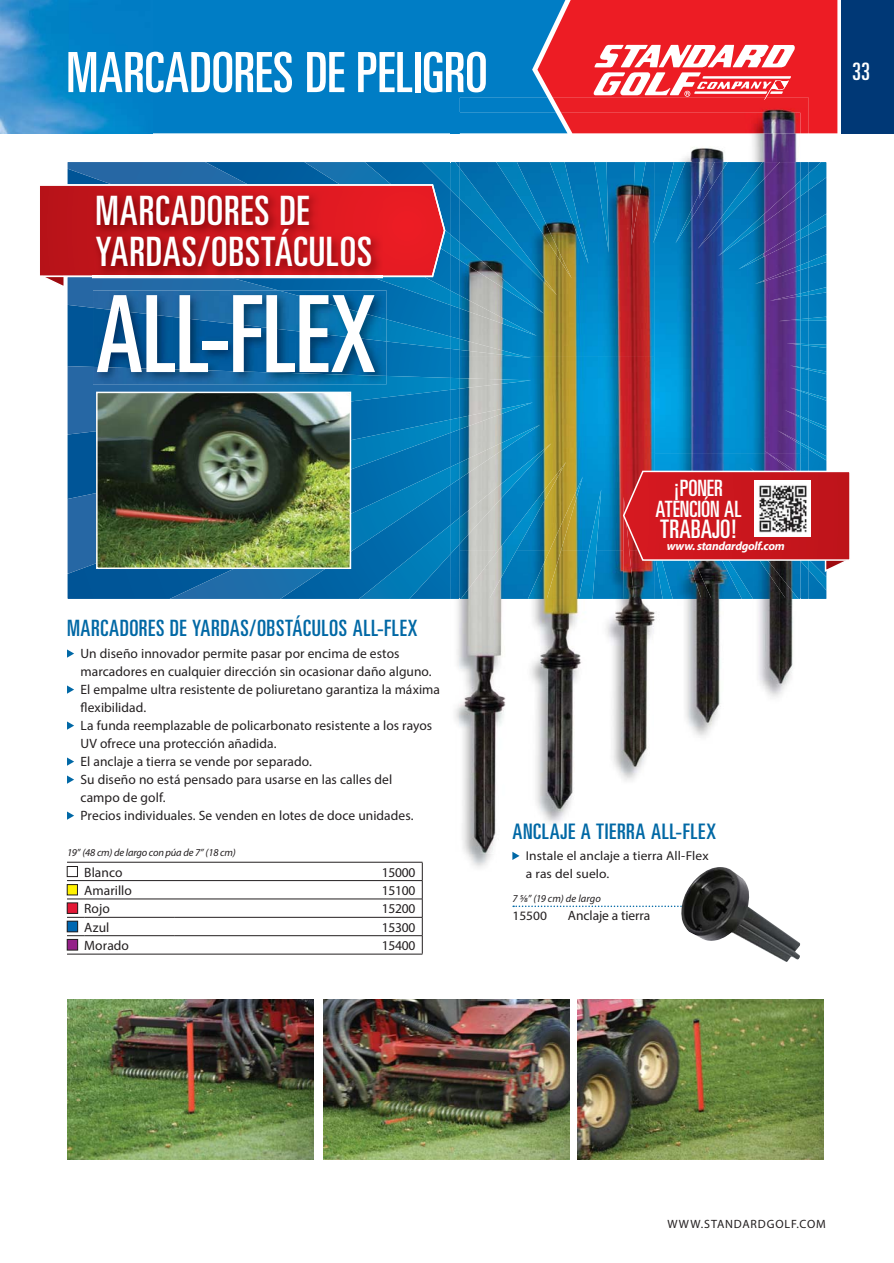
<style>
.page{position:relative;width:894px;height:1263px;background:#fff}
.page>*{position:absolute;margin:0;border:0;box-sizing:border-box;transform-origin:0 0}
.t1{font:ultra-condensed 106.5px "Univers";letter-spacing:-.005em;color:#fff}
.t2{font:ultra-condensed 55.5px "Univers";letter-spacing:-.005em;color:#fff}
.t3{font:ultra-condensed 40.5px/40.8px "Univers";letter-spacing:.02em;color:#fff}
.t4{font:ultra-condensed 25.5px "Univers";letter-spacing:.005em;color:#fff}
.t5{font:ultra-condensed 24px "Univers";color:#fff}
.t6{font:ultra-condensed 22.5px "Univers";letter-spacing:.03em;color:#0068a5}
.t7{font:ultra-condensed 22.5px/21px "Univers";color:#fff;text-align:center}
.t8{font:ultra-condensed 21.3px "Univers";letter-spacing:.03em;color:#0068a5;scale:1.05 1}
.t9{font:13.5px/18px "Myriad Pro";letter-spacing:.005em;color:#231f20}
.t10{font:12.9px/18px "Myriad Pro";letter-spacing:.01em;color:#231f20;scale:1.05 1}
.t11{font:12px "Myriad Pro";letter-spacing:.07em;color:#231f20}
.t12{font:italic 700 12px "Myriad Pro";letter-spacing:-.025em;color:#fff}
.t13{font:italic 10.5px "Myriad Pro";letter-spacing:-.02em;color:#231f20}
.t14{font:italic 10.5px "Myriad Pro";letter-spacing:.01em;color:#231f20}
</style>
<div class="page">
<div style="left:841px;top:0;width:52px;height:133px;background:#003876"></div>
<div style="left:152px;top:0;width:385px;height:133px;background:#007dc5"></div>
<img style="left:0;top:133px;width:152px;height:1px">
<img style="left:0;top:0;width:152px;height:133px">
<svg style="left:808px;top:162px;width:18px;height:28px"></svg>
<svg style="left:808px;top:214px;width:18px;height:20px"></svg>
<svg style="left:68px;top:277px;width:758px;height:67px;background:#0573b1"></svg>
<svg style="left:68px;top:344px;width:758px;height:49px;background:#1077b3"></svg>
<svg style="left:68px;top:393px;width:758px;height:181px;background:#0f68a7"></svg>
<svg style="left:170px;top:419px;width:656px;height:180px;background:#0c70ad"></svg>
<svg style="left:359px;top:447px;width:467px;height:152px;background:#0175b3"></svg>
<img style="left:323px;top:999px;width:246px;height:160px">
<img style="left:67px;top:999px;width:246px;height:160px">
<img style="left:577px;top:999px;width:246px;height:160px">
<img style="left:450px;top:113px;width:9px;height:486px">
<img style="left:455px;top:599px;width:37px;height:269px">
<img style="left:450px;top:162px;width:9px;height:37px">
<img style="left:450px;top:235px;width:9px;height:25px">
<img style="left:450px;top:291px;width:9px;height:17px">
<img style="left:450px;top:336px;width:9px;height:14px">
<svg style="left:450px;top:378px;width:9px;height:12px"></svg>
<img style="left:450px;top:417px;width:9px;height:15px">
<img style="left:450px;top:462px;width:9px;height:22px">
<img style="left:450px;top:517px;width:9px;height:36px">
<img style="left:800px;top:133px;width:8px;height:466px">
<img style="left:459px;top:98px;width:78px;height:15px">
<svg style="left:537px;top:0;width:300px;height:133px;background:#e6454e"></svg>
<img style="left:800px;top:173px;width:8px;height:23px">
<img style="left:800px;top:225px;width:8px;height:14px">
<svg style="left:800px;top:254px;width:26px;height:16px"></svg>
<svg style="left:800px;top:291px;width:8px;height:5px"></svg>
<svg style="left:800px;top:317px;width:26px;height:4px"></svg>
<svg style="left:800px;top:344px;width:8px;height:2px"></svg>
<svg style="left:800px;top:390px;width:8px;height:4px"></svg>
<svg style="left:800px;top:416px;width:8px;height:5px"></svg>
<svg style="left:800px;top:442px;width:8px;height:7px"></svg>
<img style="left:459px;top:133px;width:341px;height:720px">
<img style="left:567px;top:113px;width:233px;height:20px">
<div style="left:459px;top:113px;width:108px;height:20px;background:#007dc5"></div>
<img style="left:653px;top:162px;width:22px;height:81px">
<img style="left:630px;top:162px;width:15px;height:83px">
<img style="left:594px;top:162px;width:14px;height:91px">
<img style="left:571px;top:162px;width:17px;height:102px">
<img style="left:496px;top:162px;width:75px;height:116px">
<img style="left:675px;top:162px;width:22px;height:81px">
<img style="left:459px;top:168px;width:97px;height:125px">
<img style="left:697px;top:162px;width:82px;height:87px">
<img style="left:717px;top:181px;width:83px;height:75px">
<img style="left:459px;top:242px;width:85px;height:51px">
<img style="left:738px;top:230px;width:62px;height:39px">
<img style="left:754px;top:265px;width:46px;height:19px">
<img style="left:459px;top:293px;width:341px;height:50px">
<img style="left:778px;top:319px;width:22px;height:2px">
<img style="left:459px;top:343px;width:341px;height:44px">
<svg style="left:789px;top:365px;width:37px;height:9px"></svg>
<img style="left:459px;top:387px;width:341px;height:157px">
<img style="left:459px;top:410px;width:341px;height:68px">
<img style="left:536px;top:462px;width:30px;height:5px">
<img style="left:764px;top:451px;width:36px;height:16px">
<img style="left:460px;top:500px;width:67px;height:99px">
<img style="left:527px;top:467px;width:273px;height:132px">
<img style="left:578px;top:482px;width:222px;height:117px">
<svg style="left:621px;top:469px;width:229px;height:121px;background:#a13948"></svg>
<div style="left:754px;top:480px;width:56px;height:56px;background:#fff"></div>
<img style="left:758px;top:485px;width:48px;height:47px">
<img style="left:93px;top:341px;width:293px;height:26px">
<img style="left:93px;top:290px;width:293px;height:51px">
<img style="left:93px;top:367px;width:293px;height:17px">
<svg style="left:40px;top:162px;width:410px;height:127px;background:#745275"></svg>
<img style="left:92px;top:277px;width:142px;height:2px">
<img style="left:92px;top:191px;width:290px;height:86px">
<img style="left:99px;top:395px;width:249px;height:171px">
<div style="left:96px;top:392px;width:255px;height:177px;border:2px solid #fff"></div>
<svg style="left:513px;top:905px;width:166px;height:2px"></svg>
<svg style="left:512px;top:851px;width:7px;height:9px"></svg>
<svg style="left:67px;top:649px;width:7px;height:8px"></svg>
<svg style="left:67px;top:685px;width:7px;height:8px"></svg>
<svg style="left:67px;top:721px;width:7px;height:8px"></svg>
<svg style="left:67px;top:757px;width:7px;height:8px"></svg>
<svg style="left:67px;top:775px;width:7px;height:8px"></svg>
<svg style="left:67px;top:811px;width:7px;height:8px"></svg>
<svg style="left:67px;top:862px;width:356px;height:93px"></svg>
<hr style="left:84px;top:917px;width:91px;height:1px;background:#231f20">
<hr style="left:84px;top:935px;width:91px;height:1px;background:#231f20">
<hr style="left:175px;top:917px;width:247px;height:1px;background:#231f20">
<hr style="left:175px;top:935px;width:247px;height:1px;background:#231f20">
<hr style="left:67px;top:953px;width:355px;height:1px;background:#231f20">
<hr style="left:67px;top:861px;width:355px;height:1px;background:#231f20">
<div style="left:67px;top:866px;width:10px;height:10px;background:#fff"></div>
<div style="left:67px;top:866px;width:11px;height:10px;border:1px solid #231f20"></div>
<div style="left:67px;top:884px;width:10px;height:11px;background:#fff200"></div>
<div style="left:67px;top:884px;width:11px;height:11px;border:1px solid #231f20"></div>
<div style="left:67px;top:903px;width:11px;height:10px;background:#e31836"></div>
<div style="left:67px;top:902px;width:11px;height:11px;border:1px solid #231f20"></div>
<div style="left:67px;top:921px;width:11px;height:10px;background:#0067b1"></div>
<div style="left:67px;top:921px;width:11px;height:11px;border:1px solid #231f20"></div>
<div style="left:67px;top:939px;width:11px;height:11px;background:#942088"></div>
<div style="left:67px;top:939px;width:11px;height:11px;border:1px solid #231f20"></div>
<img style="left:680px;top:867px;width:120px;height:95px">
<h2 class="t2" style="left:66px;top:52px;width:422px">MARCADORES DE PELIGRO</h2>
<h3 class="t3" style="left:95px;top:194px;width:278px">MARCADORES DE<br>YARDAS/OBSTÁCULOS</h3>
<h1 class="t1" style="left:96px;top:295px;width:281px">ALL-FLEX</h1>
<h3 class="t6" style="left:67px;top:620px;width:352px">MARCADORES DE YARDAS/OBSTÁCULOS ALL-FLEX</h3>
<p class="t9" style="left:80px;top:645px;width:361px">Un diseño innovador permite pasar por encima de estos marcadores en cualquier dirección sin ocasionar daño alguno.<br>El empalme ultra resistente de poliuretano garantiza la máxima flexibilidad.<br>La funda reemplazable de policarbonato resistente a los rayos UV ofrece una protección añadida.<br>El anclaje a tierra se vende por separado.<br>Su diseño no está pensado para usarse en las calles del<br>campo de golf.<br>Precios individuales. Se venden en lotes de doce unidades.</p>
<p class="t13" style="left:67px;top:848px;width:170px">19” (48 cm) de largo con púa de 7” (18 cm)</p>
<p class="t9" style="left:84px;top:864px;width:40px">Blanco</p>
<p class="t9" style="left:382px;top:864px;width:35px">15000</p>
<p class="t9" style="left:84px;top:882px;width:49px">Amarillo</p>
<p class="t9" style="left:382px;top:882px;width:35px">15100</p>
<p class="t9" style="left:84px;top:901px;width:27px">Rojo</p>
<p class="t9" style="left:382px;top:901px;width:35px">15200</p>
<p class="t9" style="left:84px;top:919px;width:27px">Azul</p>
<p class="t9" style="left:382px;top:919px;width:35px">15300</p>
<p class="t9" style="left:84px;top:937px;width:46px">Morado</p>
<p class="t9" style="left:382px;top:937px;width:35px">15400</p>
<h3 class="t7" style="left:655px;top:479px;width:87px">¡PONER<br>ATENCIÓN AL</h3>
<h3 class="t4" style="left:660px;top:519px;width:78px">TRABAJO!</h3>
<p class="t12" style="left:666px;top:541px;width:119px">www. standardgolf.com</p>
<h3 class="t8" style="left:512px;top:823px;width:195px">ANCLAJE A TIERRA ALL-FLEX</h3>
<p class="t10" style="left:525px;top:848px;width:175px">Instale el anclaje a tierra All-Flex a ras del suelo.</p>
<p class="t14" style="left:512px;top:894px;width:90px">7 5⁄8” (19 cm) de largo</p>
<p class="t10" style="left:512px;top:908px;width:34px">15500</p>
<p class="t9" style="left:567px;top:908px;width:84px">Anclaje a tierra</p>
<h3 class="t5" style="left:851px;top:63px;width:19px">33</h3>
<p class="t11" style="left:667px;top:1219px;width:160px">WWW.STANDARDGOLF.COM</p>
</div>
